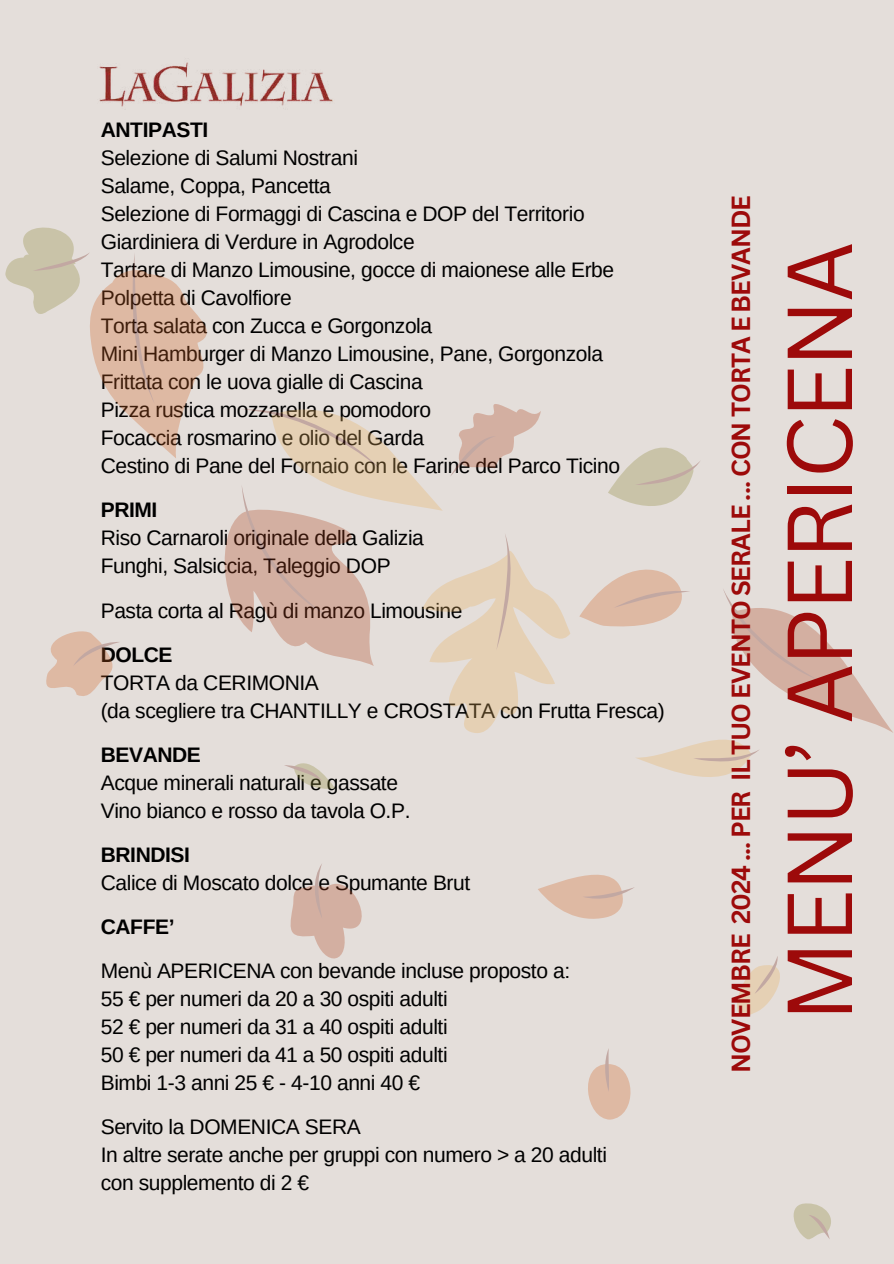
<style>
.page{position:relative;width:894px;height:1264px;background:#fff}
.page>*{position:absolute;margin:0;border:0;box-sizing:border-box;transform-origin:0 0}
.t1{font:90px "Canva Sans";letter-spacing:-.035em;color:#9d0a0a}
.t2{font:700 25.5px "Canva Sans";letter-spacing:-.035em;color:#9d0a0a}
.t3{font:21px/28px "Arimo";letter-spacing:-.02em;color:#000}
.t4{font:700 21px "Arimo";letter-spacing:-.02em;color:#000}
</style>
<div class="page">
<div style="left:0;top:0;width:893px;height:1263px;background:#e4deda"></div>
<svg style="left:284px;top:763px;width:51px;height:26px"></svg>
<svg style="left:290px;top:864px;width:72px;height:95px"></svg>
<svg style="left:538px;top:874px;width:96px;height:45px"></svg>
<svg style="left:737px;top:956px;width:43px;height:60px"></svg>
<svg style="left:588px;top:1049px;width:43px;height:70px"></svg>
<svg style="left:793px;top:1203px;width:38px;height:37px"></svg>
<svg style="left:5px;top:227px;width:565px;height:506px"></svg>
<svg style="left:579px;top:447px;width:314px;height:330px"></svg>
<img style="left:99px;top:62px;width:234px;height:45px">
<p class="t4" style="left:101px;top:118px;width:109px">ANTIPASTI</p>
<p class="t3" style="left:101px;top:144px;width:520px">Selezione di Salumi Nostrani<br>Salame, Coppa, Pancetta<br>Selezione di Formaggi di Cascina e DOP del Territorio Giardiniera di Verdure in Agrodolce<br>Tartare di Manzo Limousine, gocce di maionese alle Erbe Polpetta di Cavolfiore<br>Torta salata con Zucca e Gorgonzola<br>Mini Hamburger di Manzo Limousine, Pane, Gorgonzola Frittata con le uova gialle di Cascina<br>Pizza rustica mozzarella e pomodoro<br>Focaccia rosmarino e olio del Garda<br>Cestino di Pane del Fornaio con le Farine del Parco Ticino</p>
<p class="t4" style="left:101px;top:498px;width:58px">PRIMI</p>
<p class="t3" style="left:101px;top:524px;width:324px">Riso Carnaroli originale della Galizia<br>Funghi, Salsiccia, Taleggio DOP</p>
<p class="t3" style="left:101px;top:596px;width:363px">Pasta corta al Ragù di manzo Limousine</p>
<p class="t4" style="left:101px;top:642px;width:73px">DOLCE</p>
<p class="t3" style="left:101px;top:668px;width:565px">TORTA da CERIMONIA<br>(da scegliere tra CHANTILLY e CROSTATA con Frutta Fresca)</p>
<p class="t4" style="left:101px;top:742px;width:102px">BEVANDE</p>
<p class="t3" style="left:101px;top:768px;width:311px">Acque minerali naturali e gassate<br>Vino bianco e rosso da tavola O.P.</p>
<p class="t4" style="left:101px;top:842px;width:91px">BRINDISI</p>
<p class="t3" style="left:101px;top:868px;width:371px">Calice di Moscato dolce e Spumante Brut</p>
<p class="t4" style="left:101px;top:914px;width:75px">CAFFE’</p>
<p class="t3" style="left:101px;top:956px;width:471px">Menù APERICENA con bevande incluse proposto a:<br>55 € per numeri da 20 a 30 ospiti adulti<br>52 € per numeri da 31 a 40 ospiti adulti<br>50 € per numeri da 41 a 50 ospiti adulti<br>Bimbi 1-3 anni 25 € - 4-10 anni 40 €</p>
<p class="t3" style="left:101px;top:1112px;width:507px">Servito la DOMENICA SERA<br>In altre serate anche per gruppi con numero &gt; a 20 adulti con supplemento di 2 €</p>
<p class="t2" style="left:722px;top:1073px;width:879px;rotate:-90deg">NOVEMBRE 2024 ... PER IL TUO EVENTO SERALE ... CON TORTA E BEVANDE</p>
<h1 class="t1" style="left:755px;top:1021px;width:781px;rotate:-90deg">MENU’ APERICENA</h1>
</div>
